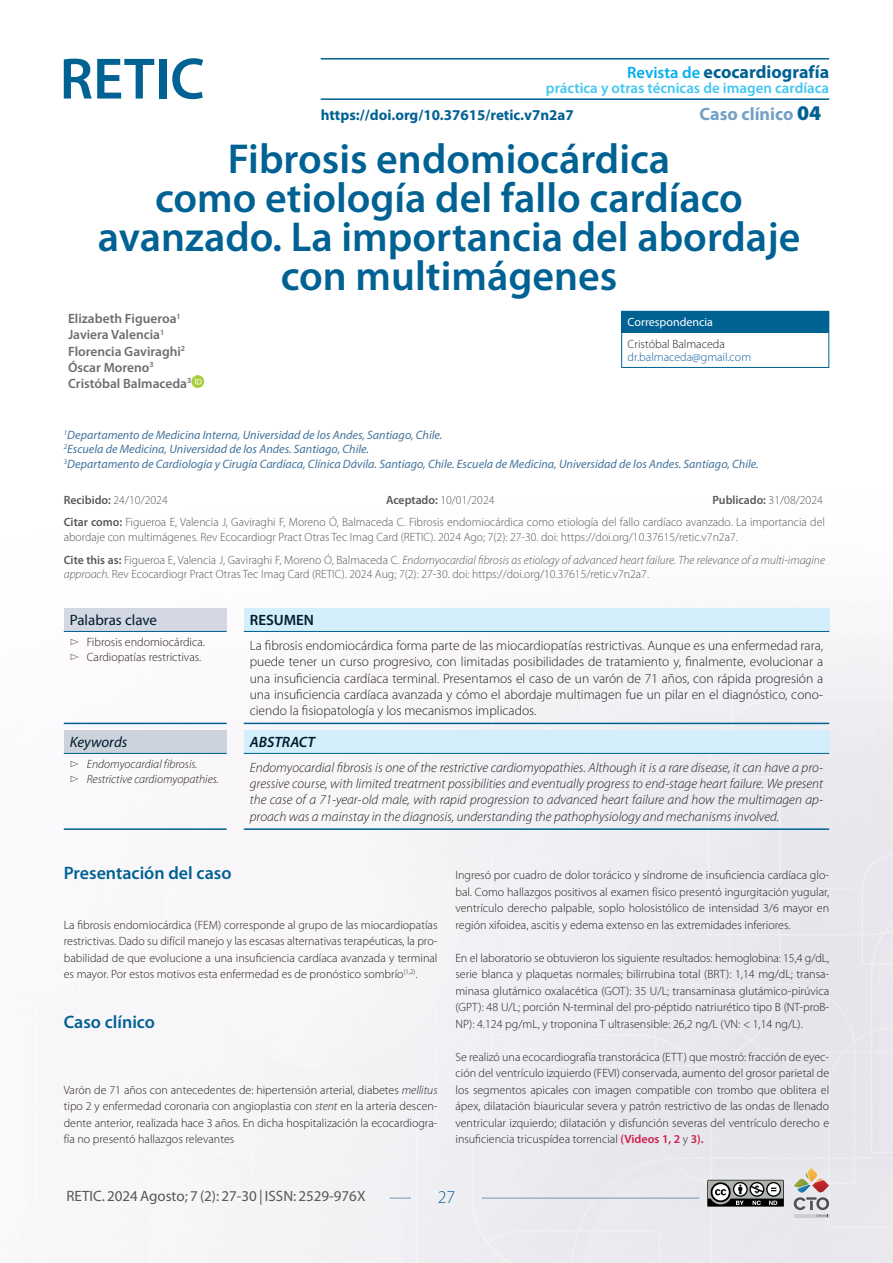
<style>
.page{position:relative;width:893px;height:1263px;background:#fff}
.page>*{position:absolute;margin:0;border:0;box-sizing:border-box;transform-origin:0 0}
.Titulo_capitulo{font:600 42px/39px "Myriad Pro";color:#006193;text-align:center}
._02_Primer_Orden{font:600 18px "Myriad Pro";color:#006193}
.t1{font:700 18px "Myriad Pro";color:#006193}
.t2{font:700 18px "Myriad Pro";color:#73a0c4}
.t3{font:300 18px "Myriad Pro";color:#006193}
.t4{font:15px "Myriad Pro";color:#57585a}
.t5{font:600 15px "Myriad Pro";color:#40c7f4}
.DOI_cabecera{font:700 15px "Myriad Pro";color:#006193}
.t6{font:15px "Myriad Pro";color:#001b2b}
.t7{font:italic 15px "Myriad Pro";color:#001b2b}
.t8{font:italic 600 15px "Myriad Pro";color:#001b2b}
.t9{font:600 15px "Myriad Pro";color:#001b2b}
.Texto_resumen{font:300 13.5px/16.2px "Myriad Pro";color:#231f20;text-align:justify}
.Texto_resumen_ingles{font:italic 300 13.5px/16.2px "Myriad Pro";color:#231f20;text-align:justify}
.Nombre_autores{font:600 13.5px "Myriad Pro";color:#6c6d70}
.Cargo_autores{font:italic 12.15px "Myriad Pro";color:#42739c}
._01_Texto_comun{font:300 12px/16.5px "Myriad Pro";color:#231f20;text-align:justify}
.CitarComo{font:300 12px/14.4px "Myriad Pro";color:#57585a}
.t10{font:italic 300 12px "Myriad Pro";color:#231f20}
.Correspondencia{font:300 12px "Myriad Pro";color:#175d9e}
.CitarComo-2{font:600 12px "Myriad Pro";color:#57585a}
.Correspondencia-2{font:300 12px "Myriad Pro";color:#231f20}
.t11{font:12px "Myriad Pro";color:#fff}
.s1{font-weight:600;font-size:16.5px;color:#00aeef}
.s2{font-style:inherit}
.s3{font-weight:900;font-size:21px;color:#006193}
.s4{font-weight:600}
.s5{font-weight:300}
.s6{font-style:italic}
.s7{font-weight:600;color:#ce1d49}
</style>
<div class="page">
<img style="left:63px;top:58px;width:830px;height:1205px">
<hr style="left:321px;top:58px;width:508px;height:2px;background:#006193">
<hr style="left:321px;top:98px;width:508px;height:2px;background:#006193">
<svg style="left:64px;top:59px;width:90px;height:40px"></svg>
<div style="left:159px;top:59px;width:7px;height:40px;background:#006193"></div>
<svg style="left:172px;top:58px;width:31px;height:41px"></svg>
<hr style="left:482px;top:1198px;width:217px;height:1px;background:#7a94b0">
<svg style="left:390px;top:1198px;width:21px;height:1px"></svg>
<svg style="left:794px;top:1168px;width:35px;height:49px;background:#c7bdb8"></svg>
<svg style="left:707px;top:1180px;width:77px;height:26px"></svg>
<svg style="left:191px;top:375px;width:13px;height:13px"></svg>
<svg style="left:195px;top:377px;width:7px;height:7px"></svg>
<div style="left:622px;top:311px;width:207px;height:21px;background:#006193"></div>
<hr style="left:621px;top:311px;width:208px;height:1px;background:#006193">
<svg style="left:621px;top:312px;width:1px;height:20px"></svg>
<hr style="left:621px;top:332px;width:208px;height:1px;background:#006193">
<hr style="left:621px;top:333px;width:1px;height:34px;background:#006193">
<hr style="left:828px;top:333px;width:1px;height:34px;background:#006193">
<hr style="left:621px;top:367px;width:208px;height:1px;background:#006193">
<div style="left:64px;top:608px;width:163px;height:23px;background:#d3d8e2"></div>
<div style="left:244px;top:608px;width:585px;height:23px;background:#d4effb"></div>
<hr style="left:244px;top:631px;width:585px;height:1px;background:#006193">
<hr style="left:244px;top:723px;width:585px;height:1px;background:#006193">
<hr style="left:64px;top:631px;width:163px;height:1px;background:#006193">
<hr style="left:64px;top:723px;width:163px;height:1px;background:#006193">
<div style="left:64px;top:730px;width:163px;height:23px;background:#cdd3dd"></div>
<div style="left:244px;top:730px;width:585px;height:23px;background:#d4effb"></div>
<hr style="left:244px;top:753px;width:585px;height:1px;background:#006193">
<hr style="left:244px;top:828px;width:585px;height:2px;background:#006193">
<hr style="left:64px;top:753px;width:163px;height:1px;background:#006193">
<hr style="left:64px;top:828px;width:163px;height:2px;background:#006193">
<h2 class="t1" style="left:627px;top:60px;width:204px"><span class="s1">Revista de</span> ecocardiografía</h2>
<p class="t5" style="left:546px;top:78px;width:285px">práctica y otras técnicas de imagen cardíaca</p>
<p class="DOI_cabecera" style="left:321px;top:105px;width:255px">https://doi.org/10.37615/retic.v7n2a7</p>
<h2 class="t2" style="left:700px;top:102px;width:123px"><span class="s2">C</span>aso clínico <span class="s3">04</span></h2>
<p class="Titulo_capitulo" style="left:98px;top:138px;width:704px">Fibrosis endomiocárdica<br>como etiología del fallo cardíaco avanzado. La importancia del abordaje con multimágenes</p>
<p class="Nombre_autores" style="left:68px;top:310px;width:114px">Elizabeth Figueroa<sup>1</sup></p>
<p class="Nombre_autores" style="left:68px;top:326px;width:98px">Javiera Valencia<sup>1</sup></p>
<p class="Nombre_autores" style="left:68px;top:342px;width:119px">Florencia Gaviraghi<sup>2</sup></p>
<p class="Nombre_autores" style="left:68px;top:359px;width:87px">Óscar Moreno<sup>3</sup></p>
<p class="Nombre_autores" style="left:68px;top:375px;width:125px">Cristóbal Balmaceda<sup>3</sup></p>
<p class="t11" style="left:628px;top:315px;width:87px">Correspondencia</p>
<p class="Correspondencia-2" style="left:628px;top:337px;width:99px">Cristóbal Balmaceda</p>
<p class="Correspondencia" style="left:628px;top:350px;width:125px">dr.balmaceda@gmail.com</p>
<p class="Cargo_autores" style="left:64px;top:427px;width:380px"><sup>1</sup>Departamento de Medicina Interna, Universidad de los Andes, Santiago, Chile.</p>
<p class="Cargo_autores" style="left:64px;top:442px;width:307px"><sup>2</sup>Escuela de Medicina, Universidad de los Andes. Santiago, Chile.</p>
<p class="Cargo_autores" style="left:64px;top:456px;width:697px"><sup>3</sup>Departamento de Cardiología y Cirugía Cardíaca, Clínica Dávila. Santiago, Chile. Escuela de Medicina, Universidad de los Andes. Santiago, Chile.</p>
<p class="CitarComo" style="left:64px;top:492px;width:105px"><span class="s4">Recibido:</span> 24/10/2024</p>
<p class="CitarComo" style="left:386px;top:492px;width:110px"><span class="s4">Aceptado:</span> 10/01/2024</p>
<p class="CitarComo-2" style="left:712px;top:492px;width:112px">Publicado: <span class="s5">31/08/2024</span></p>
<p class="CitarComo" style="left:64px;top:515px;width:763px"><span class="s4">Citar como:</span> Figueroa E, Valencia J, Gaviraghi F, Moreno Ó, Balmaceda C. Fibrosis endomiocárdica como etiología del fallo cardíaco avanzado. La importancia del abordaje con multimágenes. Rev Ecocardiogr Pract Otras Tec Imag Card (RETIC). 2024 Ago; 7(2): 27-30. doi: https://doi.org/10.37615/retic.v7n2a7.</p>
<p class="CitarComo" style="left:64px;top:553px;width:763px"><span class="s4">Cite this as:</span> Figueroa E, Valencia J, Gaviraghi F, Moreno Ó, Balmaceda C. <span class="s6">Endomyocardial fibrosis as etiology of advanced heart failure. The relevance of a multi-imagine approach.</span> Rev Ecocardiogr Pract Otras Tec Imag Card (RETIC). 2024 Aug; 7(2): 27-30. doi: https://doi.org/10.37615/retic.v7n2a7.</p>
<p class="t6" style="left:70px;top:611px;width:89px">Palabras clave</p>
<p class="t9" style="left:250px;top:611px;width:66px">RESUMEN</p>
<p class="_01_Texto_comun" style="left:70px;top:634px;width:137px">▻ Fibrosis endomiocárdica.</p>
<p class="_01_Texto_comun" style="left:70px;top:649px;width:133px">▻ Cardiopatías restrictivas.</p>
<p class="Texto_resumen" style="left:250px;top:638px;width:575px">La fibrosis endomiocárdica forma parte de las miocardiopatías restrictivas. Aunque es una enfermedad rara, puede tener un curso progresivo, con limitadas posibilidades de tratamiento y, finalmente, evolucionar a una insuficiencia cardíaca terminal. Presentamos el caso de un varón de 71 años, con rápida progresión a una insuficiencia cardíaca avanzada y cómo el abordaje multimagen fue un pilar en el diagnóstico, cono&shy;ciendo la fisiopatología y los mecanismos implicados.</p>
<p class="t7" style="left:70px;top:733px;width:59px">Keywords</p>
<p class="t8" style="left:250px;top:733px;width:67px">ABSTRACT</p>
<p class="t10" style="left:70px;top:758px;width:129px">▻ Endomyocardial fibrosis.</p>
<p class="t10" style="left:70px;top:772px;width:151px">▻ Restrictive cardiomyopathies.</p>
<p class="Texto_resumen_ingles" style="left:250px;top:760px;width:575px">Endomyocardial fibrosis is one of the restrictive cardiomyopathies. Although it is a rare disease, it can have a pro&shy;gressive course, with limited treatment possibilities and eventually progress to end-stage heart failure. We present the case of a 71-year-old male, with rapid progression to advanced heart failure and how the multimagen ap&shy;proach was a mainstay in the diagnosis, understanding the pathophysiology and mechanisms involved.</p>
<p class="_02_Primer_Orden" style="left:64px;top:862px;width:169px">Presentación del caso</p>
<p class="_01_Texto_comun" style="left:64px;top:916px;width:375px">La fibrosis endomiocárdica (FEM) corresponde al grupo de las miocardiopatías restrictivas. Dado su difícil manejo y las escasas alternativas terapéuticas, la pro&shy;babilidad de que evolucione a una insuficiencia cardíaca avanzada y terminal es mayor. Por estos motivos esta enfermedad es de pronóstico sombrío<sup>(1,2)</sup>.</p>
<p class="_02_Primer_Orden" style="left:64px;top:1010px;width:93px">Caso clínico</p>
<p class="_01_Texto_comun" style="left:64px;top:1081px;width:375px">Varón de 71 años con antecedentes de: hipertensión arterial, diabetes <span class="s6">mellitus </span>tipo 2 y enfermedad coronaria con angioplastia con <span class="s6">stent</span> en la arteria descen&shy;dente anterior, realizada hace 3 años. En dicha hospitalización la ecocardiogra&shy;fía no presentó hallazgos relevantes</p>
<p class="_01_Texto_comun" style="left:455px;top:867px;width:375px">Ingresó por cuadro de dolor torácico y síndrome de insuficiencia cardíaca glo&shy;bal. Como hallazgos positivos al examen físico presentó ingurgitación yugular, ventrículo derecho palpable, soplo holosistólico de intensidad 3/6 mayor en región xifoidea, ascitis y edema extenso en las extremidades inferiores.</p>
<p class="_01_Texto_comun" style="left:455px;top:949px;width:375px">En el laboratorio se obtuvieron los siguiente resultados: hemoglobina: 15,4 g/dL, serie blanca y plaquetas normales; bilirrubina total (BRT): 1,14 mg/dL; transa&shy;minasa glutámico oxalacética (GOT): 35 U/L; transaminasa glutámico-pirúvica (GPT): 48 U/L; porción N-terminal del pro-péptido natriurético tipo B (NT-proB-NP): 4.124 pg/mL, y troponina T ultrasensible: 26,2 ng/L (VN: &lt; 1,14 ng/L).</p>
<p class="_01_Texto_comun" style="left:455px;top:1048px;width:375px">Se realizó una ecocardiografía transtorácica (ETT) que mostró: fracción de eyec&shy;ción del ventrículo izquierdo (FEVI) conservada, aumento del grosor parietal de los segmentos apicales con imagen compatible con trombo que oblitera el ápex, dilatación biauricular severa y patrón restrictivo de las ondas de llenado ventricular izquierdo; dilatación y disfunción severas del ventrículo derecho e insuficiencia tricuspídea torrencial <span class="s7">(Videos 1, 2</span> y <span class="s7">3).</span></p>
<p class="t4" style="left:66px;top:1187px;width:301px">RETIC. 2024 Agosto; 7 (2): 27-30 | ISSN: 2529-976X</p>
<h2 class="t3" style="left:438px;top:1187px;width:19px">27</h2>
</div>
